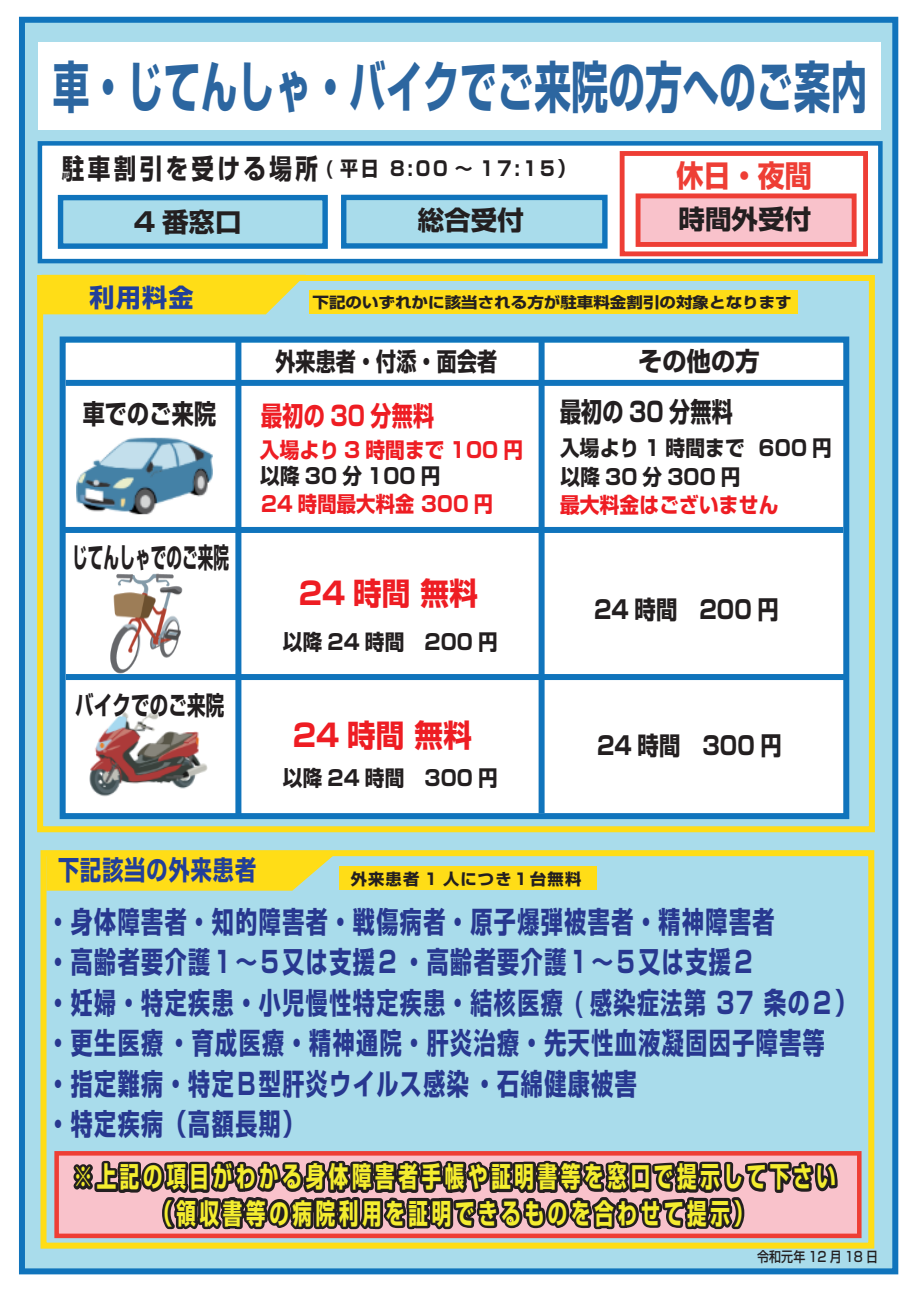
<style>
.page{position:relative;width:919px;height:1289px;background:#fff}
.page>*{position:absolute;margin:0;border:0;box-sizing:border-box;transform-origin:0 0}
.t1{font:700 55.5px "Shin Go Pro";letter-spacing:.01em;color:#2c66a0;scale:.66 1}
.t2{font:700 30.9px "Shin Go Pro";letter-spacing:.01em;color:#ee1d23;scale:.92 1}
.t3{font:700 30.15px "Shin Go Pro";color:#ee3e35;scale:.9 1}
.t4{font:700 29.4px/40.5px "Shin Go Pro";letter-spacing:.07em;color:#283890;scale:.75 1}
.t5{font:700 27.75px/36.2px "Shin Go Pro";letter-spacing:.195em;color:#f4ed2f;text-align:center;scale:.7 1}
.t6{font:700 27.75px "Shin Go Pro";letter-spacing:.01em;color:#231f20;scale:.56 1}
.t7{font:700 26.85px "Shin Go Pro";letter-spacing:.01em;color:#ee1d23;scale:.78 1}
.t8{font:700 26.85px "Shin Go Pro";letter-spacing:.01em;color:#231f20;scale:.78 1}
.t9{font:700 26.85px "Shin Go Pro";letter-spacing:.01em;color:#231f20;scale:.82 1}
.t10{font:700 26.7px "Shin Go Pro";letter-spacing:.05em;color:#223f99;scale:.79 1}
.t11{font:700 26.25px "Shin Go Pro";color:#231f20}
.t12{font:700 25.95px "Shin Go Pro";letter-spacing:.01em;color:#231f20;scale:.93 1}
.t13{font:700 25.8px "Shin Go Pro";letter-spacing:.01em;color:#231f20;scale:.72 1}
.t14{font:700 25.05px "Shin Go Pro";letter-spacing:.01em;color:#231f20;scale:.85 1}
.t15{font:700 25.05px "Shin Go Pro";letter-spacing:.01em;color:#231f20;scale:.8 1}
.t16{font:700 25.05px "Shin Go Pro";color:#223f99}
.t17{font:700 21.3px/29px "Shin Go Pro";letter-spacing:.01em;color:#231f20;scale:.92 1}
.t18{font:700 21.3px "Shin Go Pro";letter-spacing:.01em;color:#ee1d23;scale:.92 1}
.t19{font:700 21.3px "Shin Go Pro";letter-spacing:.01em;color:#ee1d23;scale:.9 1}
.t20{font:700 19.95px "Shin Go Pro";letter-spacing:.15em;color:#231f20;scale:.9 1}
.t21{font:700 15.75px "Shin Go Pro";letter-spacing:.07em;color:#231f20}
.t22{font:700 15px "Shin Go Pro";color:#231f20;scale:1.1 1}
.t23{font:500 13.95px "Shin Go Pro";letter-spacing:.01em;color:#231f20;scale:.85 1}
.s1{font-size:27.45px}
</style>
<div class="page">
<div style="left:19px;top:17px;width:879px;height:1257px;background:#a9dceb;border:6px solid #1074bc"></div>
<div style="left:38px;top:141px;width:844px;height:122px;background:#fff;border:4px solid #1074bc"></div>
<div style="left:619px;top:151px;width:248px;height:105px;background:#fff;border:5px solid #ee3e35"></div>
<div style="left:635px;top:193px;width:221px;height:54px;background:#f9c2cb;border:5px solid #ee3e35"></div>
<div style="left:58px;top:195px;width:270px;height:54px;background:#a9dceb;border:5px solid #1074bc"></div>
<div style="left:341px;top:195px;width:266px;height:54px;background:#a9dceb;border:5px solid #1074bc"></div>
<div style="left:44px;top:282px;width:255px;height:32px;background:#ffdd17"></div>
<div style="left:37px;top:275px;width:837px;height:557px;border:6px solid #ffdd17"></div>
<div style="left:63px;top:343px;width:781px;height:474px;background:#fff"></div>
<div style="left:235px;top:341px;width:6px;height:473px;background:#1074bc"></div>
<div style="left:538px;top:341px;width:6px;height:472px;background:#1074bc"></div>
<div style="left:66px;top:380px;width:778px;height:6px;background:#1074bc"></div>
<img style="left:76px;top:437px;width:137px;height:78px">
<div style="left:64px;top:527px;width:779px;height:6px;background:#1074bc"></div>
<img style="left:110px;top:573px;width:73px;height:100px">
<svg style="left:47px;top:857px;width:285px;height:33px;background:#f9dc25"></svg>
<div style="left:40px;top:850px;width:834px;height:398px;border:6px solid #ffdd17"></div>
<div style="left:38px;top:43px;width:842px;height:87px;background:#fff"></div>
<img style="left:89px;top:712px;width:118px;height:85px">
<div style="left:66px;top:674px;width:778px;height:6px;background:#1074bc"></div>
<div style="left:60px;top:336px;width:789px;height:483px;border:6px solid #1074bc"></div>
<div style="left:339px;top:866px;width:258px;height:23px;background:#ffdd17"></div>
<div style="left:309px;top:290px;width:488px;height:24px;background:#ffdd17"></div>
<div style="left:54px;top:1150px;width:807px;height:88px;background:#f9c2cb;border:5px solid #ee3e35"></div>
<svg style="left:69px;top:1150px;width:771px;height:125px"></svg>
<h1 class="t1" style="left:53px;top:43px;width:1235px">車・じてんしゃ・バイクでご来院の方へのご案内</h1>
<p class="t20" style="left:62px;top:152px;width:572px"><span class="s1">駐車割引を受ける場所</span> ( 平日 8:00 ～ 17:15）</p>
<p class="t11" style="left:134px;top:201px;width:109px">4 番窓口</p>
<p class="t11" style="left:417px;top:199px;width:108px">総合受付</p>
<p class="t3" style="left:676px;top:152px;width:152px">休日・夜間</p>
<p class="t11" style="left:678px;top:199px;width:134px">時間外受付</p>
<p class="t16" style="left:89px;top:277px;width:106px">利用料金</p>
<p class="t9" style="left:83px;top:392px;width:164px">車でのご来院</p>
<p class="t6" style="left:72px;top:535px;width:282px">じてんしゃでのご来院</p>
<p class="t13" style="left:75px;top:684px;width:208px">バイクでのご来院</p>
<p class="t22" style="left:312px;top:290px;width:437px">下記のいずれかに該当される方が駐車料金割引の対象となります</p>
<p class="t15" style="left:275px;top:341px;width:279px">外来患者・付添・面会者</p>
<p class="t7" style="left:261px;top:394px;width:223px">最初の 30 分無料</p>
<p class="t18" style="left:260px;top:433px;width:287px">入場より 3 時間まで 100 円</p>
<p class="t17" style="left:260px;top:459px;width:197px">以降 30 分 100 円</p>
<p class="t19" style="left:261px;top:486px;width:259px">24 時間最大料金 300 円</p>
<p class="t2" style="left:299px;top:568px;width:196px">24 時間 無料</p>
<p class="t17" style="left:283px;top:625px;width:235px">以降 24 時間　200 円</p>
<p class="t2" style="left:293px;top:710px;width:196px">24 時間 無料</p>
<p class="t17" style="left:283px;top:761px;width:235px">以降 24 時間　300 円</p>
<p class="t12" style="left:638px;top:340px;width:132px">その他の方</p>
<p class="t8" style="left:560px;top:391px;width:223px">最初の 30 分無料</p>
<p class="t17" style="left:560px;top:431px;width:297px">入場より 1 時間まで 600 円以降 30 分 300 円</p>
<p class="t18" style="left:560px;top:488px;width:239px">最大料金はございません</p>
<p class="t14" style="left:594px;top:590px;width:219px">24 時間　200 円</p>
<p class="t14" style="left:597px;top:726px;width:219px">24 時間　300 円</p>
<p class="t10" style="left:58px;top:849px;width:252px">下記該当の外来患者</p>
<p class="t4" style="left:47px;top:898px;width:1097px">・身体障害者・知的障害者・戦傷病者・原子爆弾被害者・精神障害者<br>・高齢者要介護１～５又は支援２ ・高齢者要介護１～５又は支援２<br>・妊婦・特定疾患・小児慢性特定疾患・結核医療 ( 感染症法第 37 条の２）　・更生医療 ・育成医療・精神通院・肝炎治療・先天性血液凝固因子障害等<br>・指定難病・特定Ｂ型肝炎ウイルス感染 ・石綿健康被害<br>・特定疾病（高額長期）</p>
<p class="t21" style="left:351px;top:866px;width:232px">外来患者 1 人につき１台無料</p>
<p class="t5" style="left:73px;top:1155px;width:1090px">※上記の項目がわかる身体障害者手帳や証明書等を窓口で提示して下さい（領収書等の病院利用を証明できるものを合わせて提示）</p>
<p class="t23" style="left:757px;top:1245px;width:144px">令和元年 12 月 18 日</p>
</div>
